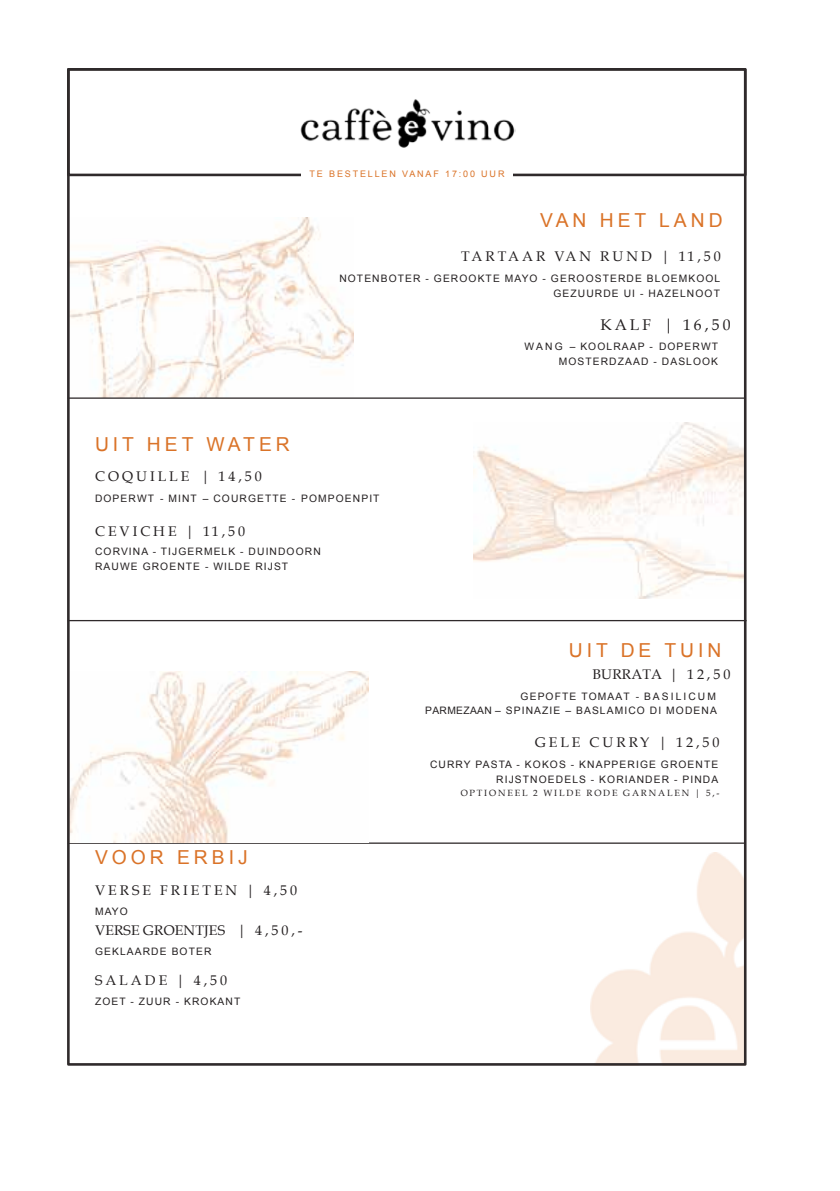
<style>
.page{position:relative;width:840px;height:1191px;background:#fff}
.page>*{position:absolute;margin:0;border:0;box-sizing:border-box;transform-origin:0 0}
.t1{font:19.2px "Arial";letter-spacing:.205em;color:#da7328}
.t2{font:15.6px "Book Antiqua";letter-spacing:.2em;color:#231f20}
.t3{font:14px "Book Antiqua";letter-spacing:.215em;color:#231f20}
.t4{font:14px "Book Antiqua";letter-spacing:.01em;color:#231f20}
.t5{font:10.2px/14.2px "Arial";letter-spacing:.11em;color:#231f20;text-align:right}
.t6{font:9px "Book Antiqua";letter-spacing:.205em;color:#231f20}
.t7{font:9px "Arial";letter-spacing:.205em;color:#da7328}
</style>
<div class="page">
<img style="left:300px;top:99px;width:215px;height:49px">
<img style="left:71px;top:218px;width:282px;height:179px">
<hr style="left:68px;top:397px;width:677px;height:2px;background:#2f2a2b">
<hr style="left:68px;top:620px;width:678px;height:1px;background:#2f2a2b">
<hr style="left:68px;top:842px;width:677px;height:1px;background:#2f2a2b">
<img style="left:71px;top:672px;width:297px;height:170px">
<img style="left:473px;top:423px;width:269px;height:175px">
<img style="left:590px;top:852px;width:152px;height:209px">
<div style="left:67px;top:68px;width:679px;height:108px;border:3px solid #2f2a2b"></div>
<div style="left:301px;top:169px;width:211px;height:10px;background:#fff"></div>
<p class="t7" style="left:309px;top:168px;width:196px">TE BESTELLEN VANAF 17:00 UUR</p>
<h1 class="t1" style="left:540px;top:208px;width:184px">VAN HET LAND</h1>
<h3 class="t3" style="left:461px;top:247px;width:261px">TARTAAR VAN RUND | 11,50</h3>
<p class="t5" style="left:339px;top:272px;width:382px">NOTENBOTER - GEROOKTE MAYO - GEROOSTERDE BLOEMKOOL<br>GEZUURDE UI - HAZELNOOT</p>
<h2 class="t2" style="left:600px;top:315px;width:132px">KALF | 16,50</h2>
<p class="t5" style="left:524px;top:340px;width:195px">WANG – KOOLRAAP - DOPERWT<br>MOSTERDZAAD - DASLOOK</p>
<h1 class="t1" style="left:95px;top:432px;width:196px">UIT HET WATER</h1>
<h3 class="t3" style="left:95px;top:468px;width:168px">COQUILLE | 14,50</h3>
<p class="t5" style="left:95px;top:491px;width:286px">DOPERWT - MINT – COURGETTE - POMPOENPIT</p>
<h3 class="t3" style="left:95px;top:522px;width:152px">CEVICHE | 11,50</h3>
<p class="t5" style="left:95px;top:545px;width:227px;text-align:left">CORVINA - TIJGERMELK - DUINDOORN<br>RAUWE GROENTE - WILDE RIJST</p>
<h1 class="t1" style="left:95px;top:845px;width:154px">VOOR ERBIJ</h1>
<h3 class="t3" style="left:95px;top:881px;width:203px">VERSE FRIETEN | 4,50</h3>
<p class="t5" style="left:95px;top:904px;width:34px">MAYO</p>
<h3 class="t4" style="left:95px;top:921px;width:209px">VERSE GROENTJES | 4 , 5 0 , -</h3>
<p class="t5" style="left:95px;top:944px;width:118px">GEKLAARDE BOTER</p>
<h3 class="t3" style="left:95px;top:971px;width:134px">SALADE | 4,50</h3>
<p class="t5" style="left:95px;top:994px;width:147px">ZOET - ZUUR - KROKANT</p>
<h1 class="t1" style="left:568px;top:638px;width:154px">UIT DE TUIN</h1>
<h3 class="t4" style="left:592px;top:665px;width:139px">BURRATA | 1 2 , 5 0</h3>
<p class="t5" style="left:425px;top:689px;width:293px">GEPOFTE TOMAAT - BASILICUM<br>PARMEZAAN – SPINAZIE – BASLAMICO DI MODENA</p>
<h3 class="t3" style="left:535px;top:733px;width:186px">GELE CURRY | 12,50</h3>
<p class="t5" style="left:430px;top:757px;width:289px">CURRY PASTA - KOKOS - KNAPPERIGE GROENTE<br>RIJSTNOEDELS - KORIANDER - PINDA</p>
<p class="t6" style="left:460px;top:787px;width:260px">OPTIONEEL 2 WILDE RODE GARNALEN | 5,-</p>
</div>
